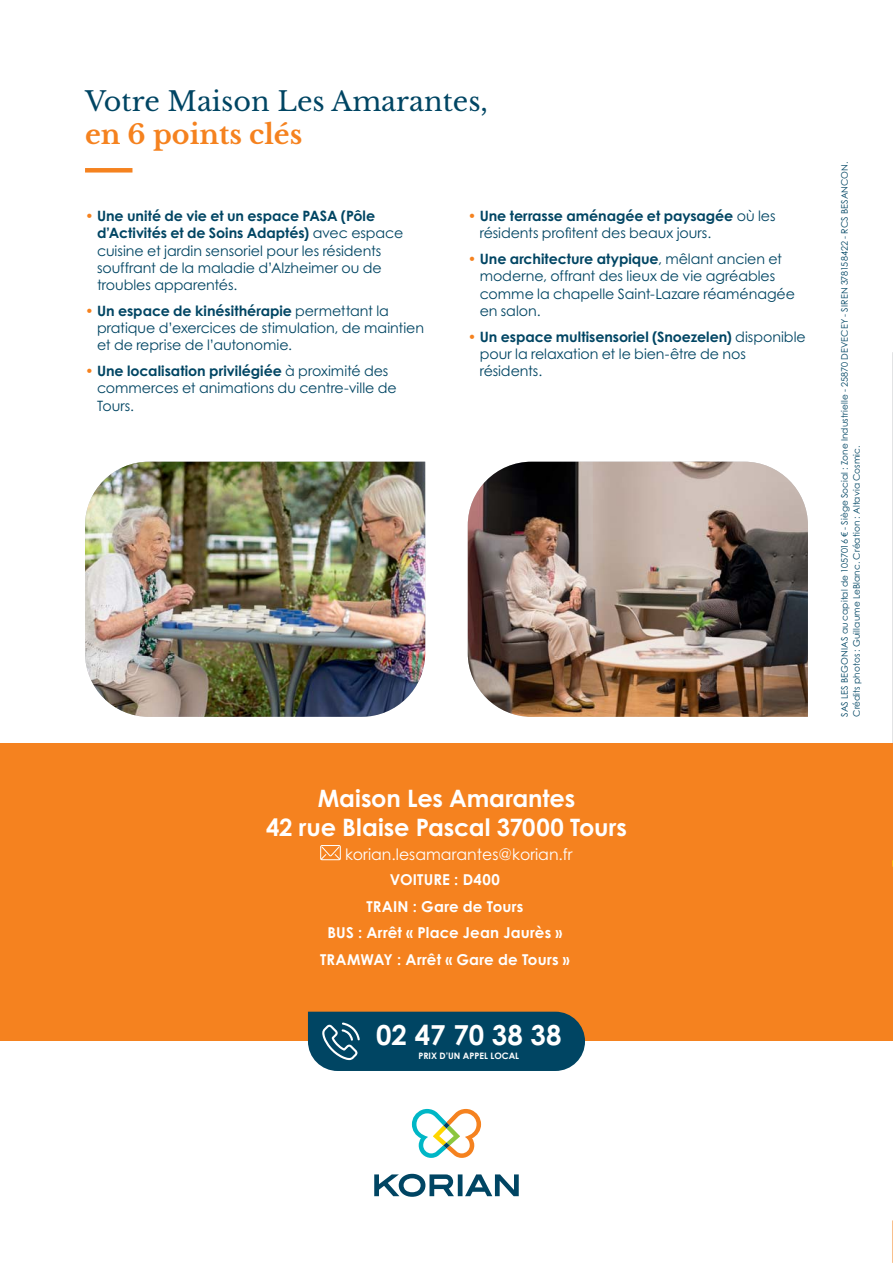
<style>
.page{position:relative;width:893px;height:1263px;background:#fff}
.page>*{position:absolute;margin:0;border:0;box-sizing:border-box;transform-origin:0 0}
.t1{font:700 27.6px "Century Gothic Std";color:#fff}
.t2{font:27px "Libre Baskerville";color:#004563}
.t3{font:700 27px "Libre Baskerville";color:#f5821f}
.t4{font:700 24px/28.8px "Century Gothic Std";letter-spacing:-.005em;color:#fff;text-align:center}
.t5{font:15.75px "Century Gothic Std";color:#fff}
.t6{font:700 15px/26.5px "Century Gothic Std";letter-spacing:.01em;color:#fff;text-align:center}
.t7{font:14.25px/17.2px "Century Gothic Std";letter-spacing:-.005em;color:#004563}
.t8{font:9px/12px "Century Gothic Std";letter-spacing:.01em;color:#004563}
.t9{font:700 8.85px "Century Gothic Std";color:#fff}
.s1{color:#f5821f}
.s2{font-weight:700}
</style>
<div class="page">
<img style="left:468px;top:462px;width:340px;height:255px">
<img style="left:85px;top:462px;width:340px;height:255px">
<div style="left:85px;top:168px;width:47px;height:5px;background:#f5821f"></div>
<div style="left:0;top:743px;width:893px;height:297px;background:#f5821f"></div>
<div style="left:308px;top:1012px;width:277px;height:59px;background:#004563"></div>
<svg style="left:412px;top:1109px;width:69px;height:49px"></svg>
<svg style="left:374px;top:1174px;width:145px;height:23px"></svg>
<div style="left:320px;top:845px;width:21px;height:15px;border:1px solid #fff"></div>
<svg style="left:320px;top:846px;width:21px;height:14px"></svg>
<h2 class="t2" style="left:85px;top:89px;width:404px">Votre Maison Les Amarantes,</h2>
<h2 class="t3" style="left:85px;top:119px;width:219px">en 6 points clés</h2>
<p class="t7" style="left:97px;top:209px;width:308px;text-indent:-12px"><span class="s1">•</span> <span class="s2">Une unité de vie et un espace PASA (Pôle d’Activités et de Soins Adaptés)</span> avec espace cuisine et jardin sensoriel pour les résidents souffrant de la maladie d’Alzheimer ou de troubles apparentés.</p>
<p class="t7" style="left:97px;top:304px;width:328px;text-indent:-12px"><span class="s1">•</span> <span class="s2">Un espace de kinésithérapie</span> permettant la pratique d’exercices de stimulation, de maintien et de reprise de l’autonomie.</p>
<p class="t7" style="left:97px;top:364px;width:301px;text-indent:-12px"><span class="s1">•</span> <span class="s2">Une localisation privilégiée</span> à proximité des commerces et animations du centre-ville de<br>Tours.</p>
<p class="t7" style="left:480px;top:209px;width:297px;text-indent:-12px"><span class="s1">•</span> <span class="s2">Une terrasse aménagée et paysagée</span> où les résidents profitent des beaux jours.</p>
<p class="t7" style="left:480px;top:252px;width:317px;text-indent:-12px"><span class="s1">•</span> <span class="s2">Une architecture atypique</span>, mêlant ancien et moderne, offrant des lieux de vie agréables comme la chapelle Saint-Lazare réaménagée en salon.</p>
<p class="t7" style="left:480px;top:330px;width:327px;text-indent:-12px"><span class="s1">•</span> <span class="s2">Un espace multisensoriel (Snoezelen)</span> disponible pour la relaxation et le bien-être de nos résidents.</p>
<h3 class="t4" style="left:266px;top:786px;width:362px">Maison Les Amarantes<br>42 rue Blaise Pascal 37000 Tours</h3>
<p class="t5" style="left:345px;top:849px;width:229px">korian.lesamarantes@korian.fr</p>
<p class="t6" style="left:320px;top:868px;width:251px">VOITURE : D400<br>TRAIN : Gare de Tours<br>BUS : Arrêt « Place Jean Jaurès »<br>TRAMWAY : Arrêt « Gare de Tours »</p>
<h1 class="t1" style="left:376px;top:1025px;width:187px">02 47 70 38 38</h1>
<p class="t9" style="left:418px;top:1053px;width:102px">PRIX D’UN APPEL LOCAL</p>
<p class="t8" style="left:839px;top:717px;width:557px;rotate:-90deg">SAS LES BEGONIAS au capital de 1057016 € - Siège Social : Zone Industrielle - 25870 DEVECEY - SIREN 378158422 - RCS BESANCON.<br>Crédits photos : Guillaume LeBlanc. Création : Altavia Cosmic.</p>
</div>
